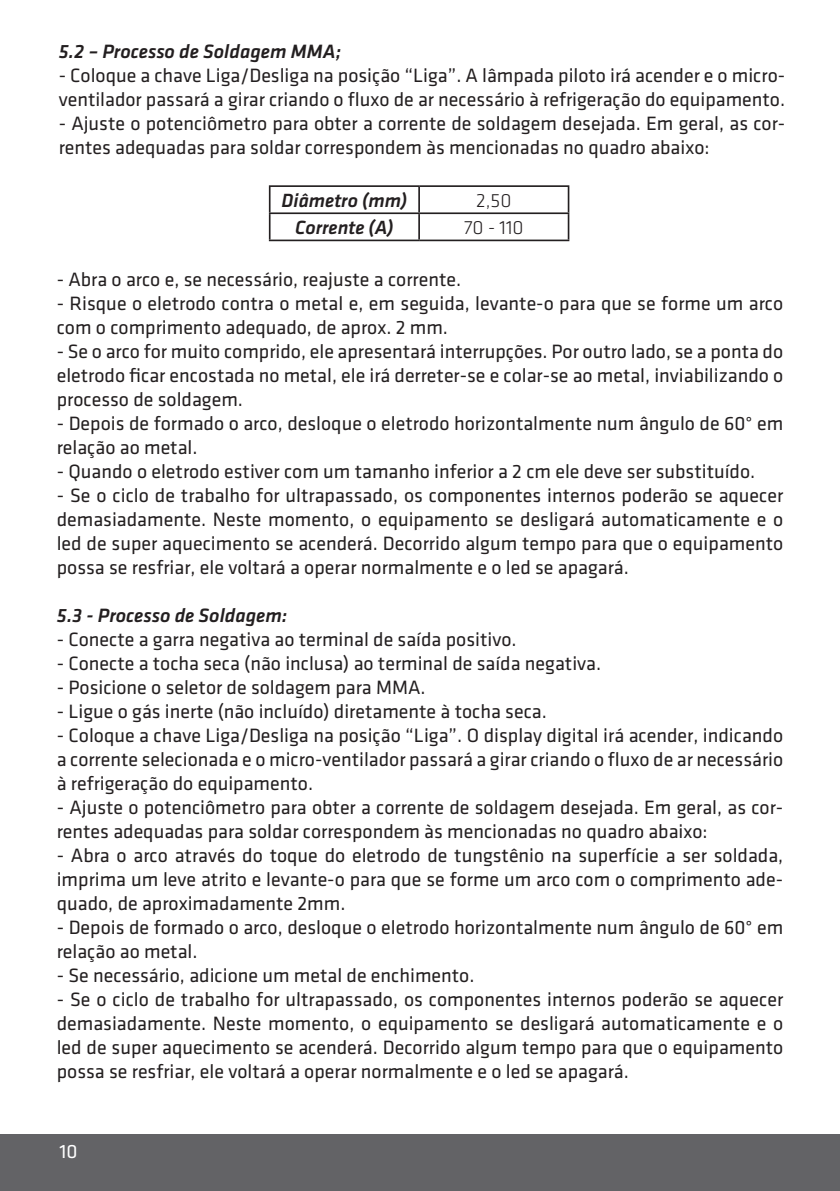
<style>
.page{position:relative;width:840px;height:1191px;background:#fff}
.page>*{position:absolute;margin:0;border:0;box-sizing:border-box;transform-origin:0 0}
.Titulo{font:20px/24px "Klavika";color:#231f20}
.Titulo-2{font:italic 500 20px "Klavika";color:#231f20}
.t1{font:20px "Klavika";color:#fff}
.t2{font:italic 500 19.8px "Klavika";color:#231f20}
.t3{font:300 19.8px "Klavika";color:#231f20}
</style>
<div class="page">
<div style="left:0;top:1134px;width:839px;height:57px;background:#636366"></div>
<hr style="left:269px;top:185px;width:150px;height:2px;background:#231f20">
<hr style="left:419px;top:185px;width:150px;height:2px;background:#231f20">
<hr style="left:567px;top:187px;width:2px;height:25px;background:#231f20">
<hr style="left:269px;top:212px;width:150px;height:2px;background:#231f20">
<svg style="left:269px;top:187px;width:1px;height:52px"></svg>
<hr style="left:419px;top:212px;width:150px;height:2px;background:#231f20">
<svg style="left:418px;top:187px;width:1px;height:52px"></svg>
<hr style="left:567px;top:214px;width:2px;height:25px;background:#231f20">
<hr style="left:269px;top:239px;width:150px;height:2px;background:#231f20">
<hr style="left:419px;top:239px;width:150px;height:2px;background:#231f20">
<p class="Titulo-2" style="left:59px;top:40px;width:284px">5.2 – Processo de Soldagem MMA;</p>
<p class="Titulo" style="left:59px;top:64px;width:727px">- Coloque a chave Liga/Desliga na posição “Liga”. A lâmpada piloto irá acender e o micro&shy;ventilador passará a girar criando o fluxo de ar necessário à refrigeração do equipamento.</p>
<p class="Titulo" style="left:59px;top:112px;width:727px">- Ajuste o potenciômetro para obter a corrente de soldagem desejada. Em geral, as cor&shy;rentes adequadas para soldar correspondem às mencionadas no quadro abaixo:</p>
<p class="t2" style="left:281px;top:189px;width:127px">Diâmetro (mm)</p>
<p class="t3" style="left:476px;top:190px;width:37px">2,50</p>
<p class="t2" style="left:295px;top:216px;width:100px">Corrente (A)</p>
<p class="t3" style="left:464px;top:217px;width:61px">70 - 110</p>
<p class="Titulo" style="left:57px;top:267px;width:405px">- Abra o arco e, se necessário, reajuste a corrente.</p>
<p class="Titulo" style="left:57px;top:291px;width:727px">- Risque o eletrodo contra o metal e, em seguida, levante-o para que se forme um arco com o comprimento adequado, de aprox. 2 mm.</p>
<p class="Titulo" style="left:57px;top:339px;width:727px;text-align:justify">- Se o arco for muito comprido, ele apresentará interrupções. Por outro lado, se a ponta do eletrodo ficar encostada no metal, ele irá derreter-se e colar-se ao metal, inviabilizando o processo de soldagem.</p>
<p class="Titulo" style="left:57px;top:411px;width:727px">- Depois de formado o arco, desloque o eletrodo horizontalmente num ângulo de 60° em relação ao metal.</p>
<p class="Titulo" style="left:57px;top:459px;width:699px">- Quando o eletrodo estiver com um tamanho inferior a 2 cm ele deve ser substituído.</p>
<p class="Titulo" style="left:57px;top:483px;width:727px;text-align:justify">- Se o ciclo de trabalho for ultrapassado, os componentes internos poderão se aquecer demasiadamente. Neste momento, o equipamento se desligará automaticamente e o led de super aquecimento se acenderá. Decorrido algum tempo para que o equipamento possa se resfriar, ele voltará a operar normalmente e o led se apagará.</p>
<p class="Titulo-2" style="left:57px;top:604px;width:232px">5.3 - Processo de Soldagem:</p>
<p class="Titulo" style="left:57px;top:627px;width:461px">- Conecte a garra negativa ao terminal de saída positivo.</p>
<p class="Titulo" style="left:57px;top:651px;width:545px">- Conecte a tocha seca (não inclusa) ao terminal de saída negativa.</p>
<p class="Titulo" style="left:57px;top:675px;width:370px">- Posicione o seletor de soldagem para MMA.</p>
<p class="Titulo" style="left:57px;top:699px;width:491px">- Ligue o gás inerte (não incluído) diretamente à tocha seca.</p>
<p class="Titulo" style="left:57px;top:723px;width:727px;text-align:justify">- Coloque a chave Liga/Desliga na posição “Liga”. O display digital irá acender, indicando a corrente selecionada e o micro-ventilador passará a girar criando o fluxo de ar necessário à refrigeração do equipamento.</p>
<p class="Titulo" style="left:57px;top:795px;width:727px">- Ajuste o potenciômetro para obter a corrente de soldagem desejada. Em geral, as cor&shy;rentes adequadas para soldar correspondem às mencionadas no quadro abaixo:</p>
<p class="Titulo" style="left:57px;top:843px;width:727px;text-align:justify">- Abra o arco através do toque do eletrodo de tungstênio na superfície a ser soldada, imprima um leve atrito e levante-o para que se forme um arco com o comprimento ade&shy;quado, de aproximadamente 2mm.</p>
<p class="Titulo" style="left:57px;top:915px;width:727px">- Depois de formado o arco, desloque o eletrodo horizontalmente num ângulo de 60° em relação ao metal.</p>
<p class="Titulo" style="left:57px;top:963px;width:419px">- Se necessário, adicione um metal de enchimento.</p>
<p class="Titulo" style="left:57px;top:987px;width:727px;text-align:justify">- Se o ciclo de trabalho for ultrapassado, os componentes internos poderão se aquecer demasiadamente. Neste momento, o equipamento se desligará automaticamente e o led de super aquecimento se acenderá. Decorrido algum tempo para que o equipamento possa se resfriar, ele voltará a operar normalmente e o led se apagará.</p>
<p class="t1" style="left:60px;top:1141px;width:20px">10</p>
</div>
